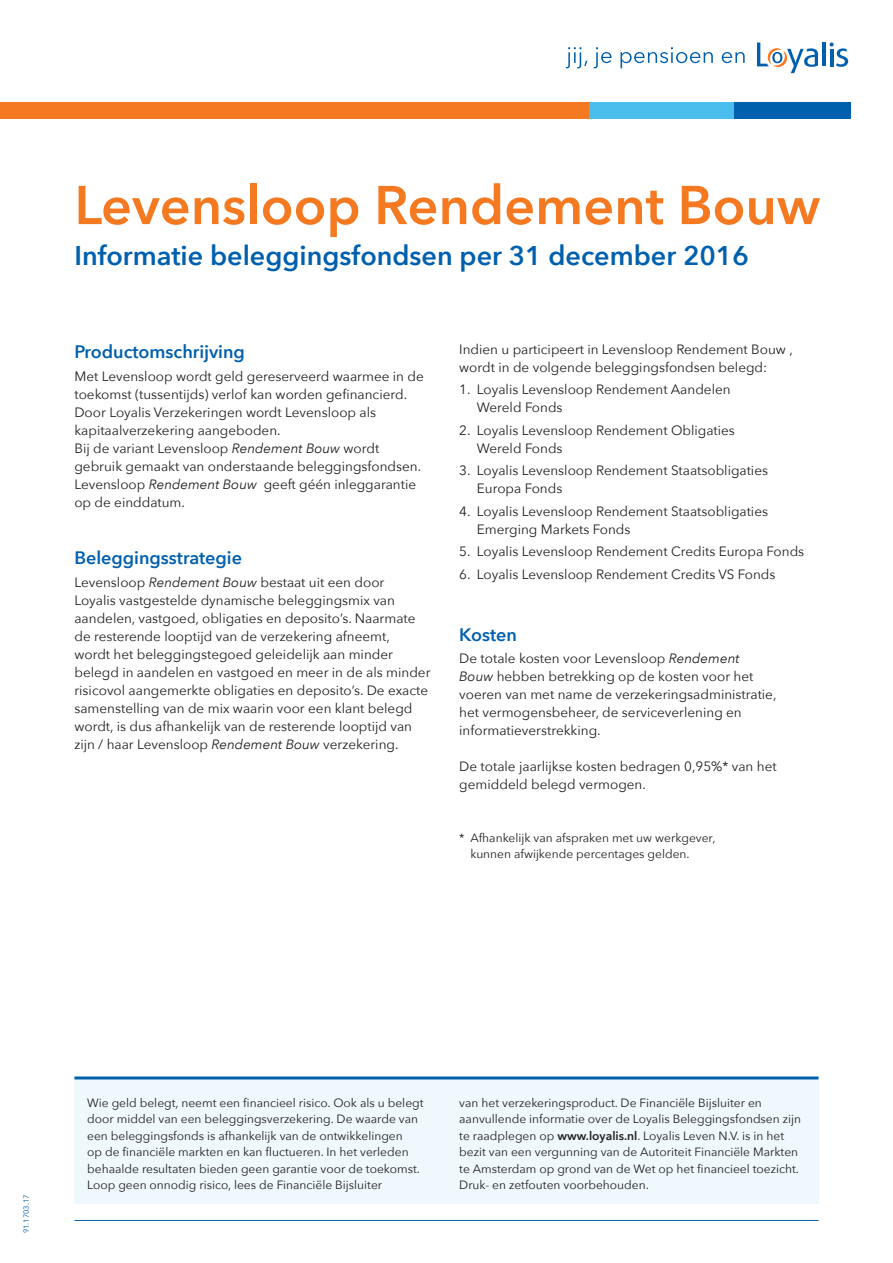
<style>
.page{position:relative;width:893px;height:1263px;background:#fff}
.page>*{position:absolute;margin:0;border:0;box-sizing:border-box;transform-origin:0 0}
.t1{font:600 54px "Avenir Next";color:#f47921}
.t2{font:600 27px "Avenir Next";color:#0160ae}
.t3{font:600 18px "Avenir Next";color:#0160ae}
.t4{font:13.5px/18px "Avenir Next";color:#231f20}
.t5{font:12px/16.5px "Avenir Next";color:#231f20}
.t6{font:7.5px "Avenir Next";color:#0160ae}
.s1{font-style:italic}
.s2{font-weight:600}
</style>
<div class="page">
<hr style="left:74px;top:1220px;width:745px;height:1px;background:#0160ae">
<div style="left:588px;top:102px;width:146px;height:17px;background:#4abfee"></div>
<div style="left:0;top:102px;width:588px;height:17px;background:#f47921"></div>
<div style="left:734px;top:102px;width:116px;height:17px;background:#0160ae"></div>
<svg style="left:566px;top:47px;width:21px;height:21px"></svg>
<svg style="left:594px;top:47px;width:18px;height:21px"></svg>
<svg style="left:620px;top:47px;width:93px;height:21px"></svg>
<svg style="left:722px;top:52px;width:23px;height:11px"></svg>
<hr style="left:822px;top:43px;width:4px;height:23px;background:#0160ae">
<svg style="left:830px;top:43px;width:18px;height:24px"></svg>
<hr style="left:830px;top:49px;width:3px;height:17px;background:#0160ae">
<svg style="left:757px;top:43px;width:61px;height:30px"></svg>
<div style="left:74px;top:1080px;width:745px;height:123px;background:#eef8fd"></div>
<hr style="left:74px;top:1076px;width:745px;height:3px;background:#0160ae">
<h1 class="t1" style="left:74px;top:159px;width:747px">Levensloop Rendement Bouw</h1>
<h2 class="t2" style="left:74px;top:232px;width:676px">Informatie beleggingsfondsen per 31 december 2016</h2>
<h3 class="t3" style="left:74px;top:336px;width:172px">Productomschrijving</h3>
<p class="t4" style="left:74px;top:366px;width:351px">Met Levensloop wordt geld gereserveerd waarmee in de toekomst (tussentijds) verlof kan worden gefinancierd.<br>Door Loyalis Verzekeringen wordt Levensloop als kapitaalverzekering aangeboden.<br>Bij de variant Levensloop <span class="s1">Rendement Bouw</span> wordt gebruik gemaakt van onderstaande beleggingsfondsen.<br>Levensloop <span class="s1">Rendement Bouw</span> geeft géén inleggarantie op de einddatum.</p>
<h3 class="t3" style="left:74px;top:543px;width:169px">Beleggingsstrategie</h3>
<p class="t4" style="left:74px;top:572px;width:358px">Levensloop <span class="s1">Rendement Bouw</span> bestaat uit een door<br>Loyalis vastgestelde dynamische beleggingsmix van aandelen, vastgoed, obligaties en deposito’s. Naarmate de resterende looptijd van de verzekering afneemt,<br>wordt het beleggingstegoed geleidelijk aan minder belegd in aandelen en vastgoed en meer in de als minder risicovol aangemerkte obligaties en deposito’s. De exacte samenstelling van de mix waarin voor een klant belegd wordt, is dus afhankelijk van de resterende looptijd van zijn / haar Levensloop <span class="s1">Rendement Bouw</span> verzekering.</p>
<p class="t4" style="left:459px;top:339px;width:335px">Indien u participeert in Levensloop Rendement Bouw , wordt in de volgende beleggingsfondsen belegd:</p>
<p class="t4" style="left:477px;top:380px;width:255px;text-indent:-18px">1. Loyalis Levensloop Rendement Aandelen<br>Wereld Fonds</p>
<p class="t4" style="left:477px;top:420px;width:259px;text-indent:-18px">2. Loyalis Levensloop Rendement Obligaties<br>Wereld Fonds</p>
<p class="t4" style="left:477px;top:461px;width:293px;text-indent:-18px">3. Loyalis Levensloop Rendement Staatsobligaties<br>Europa Fonds</p>
<p class="t4" style="left:477px;top:501px;width:293px;text-indent:-18px">4. Loyalis Levensloop Rendement Staatsobligaties<br>Emerging Markets Fonds</p>
<p class="t4" style="left:459px;top:542px;width:346px">5. Loyalis Levensloop Rendement Credits Europa Fonds</p>
<p class="t4" style="left:459px;top:564px;width:318px">6. Loyalis Levensloop Rendement Credits VS Fonds</p>
<h3 class="t3" style="left:459px;top:619px;width:59px">Kosten</h3>
<p class="t4" style="left:459px;top:649px;width:319px">De totale kosten voor Levensloop <span class="s1">Rendement Bouw</span> hebben betrekking op de kosten voor het voeren van met name de verzekeringsadministratie, het vermogensbeheer, de serviceverlening en informatieverstrekking.</p>
<p class="t4" style="left:459px;top:757px;width:319px">De totale jaarlijkse kosten bedragen 0,95%* van het gemiddeld belegd vermogen.</p>
<p class="t5" style="left:470px;top:829px;width:247px;text-indent:-11px">* Afhankelijk van afspraken met uw werkgever, kunnen afwijkende percentages gelden.</p>
<p class="t6" style="left:20px;top:1233px;width:40px;rotate:-90deg">91.1703.17</p>
<p class="t5" style="left:87px;top:1093px;width:338px">Wie geld belegt, neemt een financieel risico. Ook als u belegt door middel van een beleggingsverzekering. De waarde van een beleggingsfonds is afhankelijk van de ontwikkelingen<br>op de financiële markten en kan fluctueren. In het verleden behaalde resultaten bieden geen garantie voor de toekomst.<br>Loop geen onnodig risico, lees de Financiële Bijsluiter</p>
<p class="t5" style="left:459px;top:1093px;width:343px">van het verzekeringsproduct. De Financiële Bijsluiter en aanvullende informatie over de Loyalis Beleggingsfondsen zijn te raadplegen op <span class="s2">www.loyalis.nl</span>. Loyalis Leven N.V. is in het bezit van een vergunning van de Autoriteit Financiële Markten te Amsterdam op grond van de Wet op het financieel toezicht.<br>Druk- en zetfouten voorbehouden.</p>
</div>
